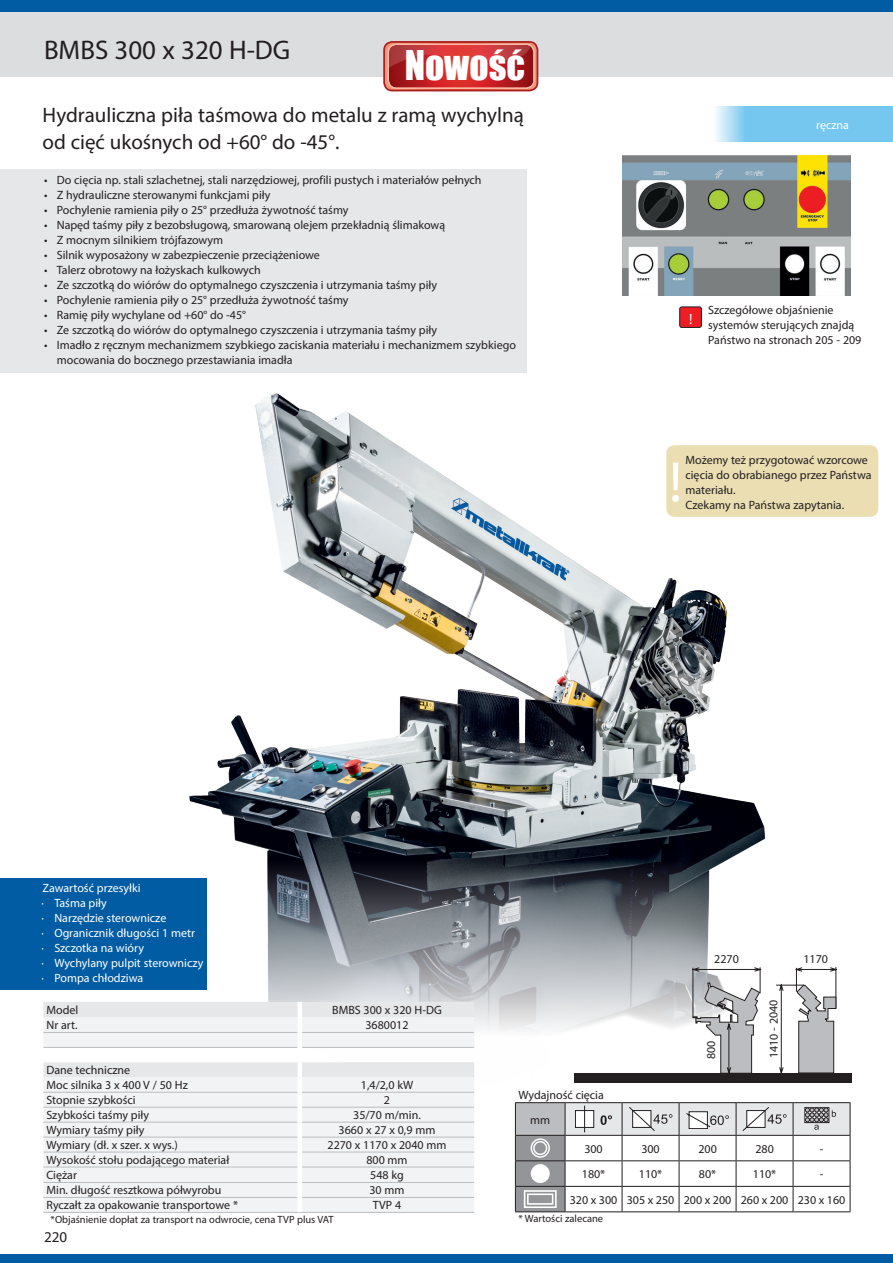
<style>
.page{position:relative;width:893px;height:1263px;background:#fff}
.page>*{position:absolute;margin:0;border:0;box-sizing:border-box;transform-origin:0 0}
.t1{font:57.45px "Myriad Pro";color:#fff}
.t2{font:37.65px "Impact";color:#fff}
.t3{font:27px "Myriad Pro";color:#231f20}
.t4{font:21px/27px "Myriad Pro";color:#231f20}
.t5{font:15px "Myriad Pro";color:#231f20}
.t6{font:15px "Myriad Pro";color:#fff}
.t7{font:12px/15px "Myriad Pro";color:#231f20}
.t8{font:12px/15px "Myriad Pro";color:#fff}
.t9{font:10.5px "Myriad Pro";color:#231f20}
</style>
<div class="page">
<div style="left:0;top:0;width:893px;height:77px;background:#dcdddf"></div>
<img style="left:189px;top:393px;width:576px;height:715px">
<div style="left:43px;top:1002px;width:431px;height:15px;background:#e6e7e9"></div>
<svg style="left:43px;top:1017px;width:431px;height:195px;fill:#f2f3f4"></svg>
<hr style="left:43px;top:1032px;width:255px;height:1px;background:#bcbdc0">
<hr style="left:302px;top:1032px;width:172px;height:1px;background:#bcbdc0">
<hr style="left:43px;top:1047px;width:255px;height:1px;background:#bcbdc0">
<hr style="left:302px;top:1047px;width:172px;height:1px;background:#bcbdc0">
<hr style="left:43px;top:1092px;width:255px;height:1px;background:#bcbdc0">
<hr style="left:302px;top:1092px;width:172px;height:1px;background:#bcbdc0">
<hr style="left:43px;top:1107px;width:255px;height:1px;background:#bcbdc0">
<hr style="left:302px;top:1107px;width:172px;height:1px;background:#bcbdc0">
<hr style="left:43px;top:1122px;width:255px;height:1px;background:#bcbdc0">
<hr style="left:302px;top:1122px;width:172px;height:1px;background:#bcbdc0">
<hr style="left:43px;top:1137px;width:255px;height:1px;background:#bcbdc0">
<hr style="left:302px;top:1137px;width:172px;height:1px;background:#bcbdc0">
<hr style="left:43px;top:1152px;width:255px;height:1px;background:#bcbdc0">
<hr style="left:302px;top:1152px;width:172px;height:1px;background:#bcbdc0">
<hr style="left:43px;top:1167px;width:255px;height:1px;background:#bcbdc0">
<hr style="left:302px;top:1167px;width:172px;height:1px;background:#bcbdc0">
<hr style="left:43px;top:1182px;width:255px;height:1px;background:#bcbdc0">
<hr style="left:302px;top:1182px;width:172px;height:1px;background:#bcbdc0">
<hr style="left:43px;top:1197px;width:255px;height:1px;background:#bcbdc0">
<hr style="left:302px;top:1197px;width:172px;height:1px;background:#bcbdc0">
<hr style="left:43px;top:1212px;width:257px;height:1px;background:#bcbdc0">
<hr style="left:300px;top:1212px;width:174px;height:1px;background:#bcbdc0">
<hr style="left:298px;top:1002px;width:4px;height:15px;background:#fff">
<hr style="left:298px;top:1017px;width:4px;height:15px;background:#fff">
<hr style="left:298px;top:1032px;width:4px;height:15px;background:#fff">
<hr style="left:298px;top:1047px;width:4px;height:15px;background:#fff">
<hr style="left:298px;top:1062px;width:4px;height:15px;background:#fff">
<hr style="left:298px;top:1077px;width:4px;height:15px;background:#fff">
<hr style="left:298px;top:1092px;width:4px;height:15px;background:#fff">
<hr style="left:298px;top:1107px;width:4px;height:15px;background:#fff">
<hr style="left:298px;top:1122px;width:4px;height:15px;background:#fff">
<hr style="left:298px;top:1137px;width:4px;height:15px;background:#fff">
<hr style="left:298px;top:1152px;width:4px;height:15px;background:#fff">
<hr style="left:298px;top:1167px;width:4px;height:15px;background:#fff">
<hr style="left:298px;top:1182px;width:4px;height:15px;background:#fff">
<hr style="left:298px;top:1197px;width:4px;height:15px;background:#fff">
<hr style="left:515px;top:1102px;width:50px;height:1px;background:#231f20">
<hr style="left:565px;top:1102px;width:57px;height:1px;background:#231f20">
<hr style="left:622px;top:1102px;width:57px;height:1px;background:#231f20">
<hr style="left:679px;top:1102px;width:57px;height:1px;background:#231f20">
<hr style="left:736px;top:1102px;width:57px;height:1px;background:#231f20">
<hr style="left:793px;top:1102px;width:57px;height:1px;background:#231f20">
<svg style="left:515px;top:1103px;width:336px;height:109px"></svg>
<svg style="left:692px;top:967px;width:145px;height:106px"></svg>
<div style="left:574px;top:1073px;width:278px;height:9px;background:#231f20"></div>
<div style="left:666px;top:445px;width:212px;height:72px;background:#ebdeb2;border-radius:9px"></div>
<svg style="left:716px;top:106px;width:177px;height:36px;background:#7fcbf0"></svg>
<div style="left:383px;top:41px;width:155px;height:50px;border:2px solid #aa1f1f;border-radius:8px"></div>
<svg style="left:384px;top:42px;width:153px;height:49px;background:#c4302e"></svg>
<div style="left:388px;top:44px;width:147px;height:45px;border:1px solid #fabda6;border-radius:8px"></div>
<img style="left:622px;top:156px;width:228px;height:140px">
<div style="left:0;top:0;width:893px;height:11px;background:#015ca3"></div>
<div style="left:0;top:1254px;width:893px;height:9px;background:#015ca3"></div>
<div style="left:0;top:170px;width:527px;height:203px;background:#e6e7e9"></div>
<div style="left:0;top:878px;width:207px;height:112px;background:#015ca3"></div>
<div style="left:680px;top:307px;width:21px;height:20px;background:#ee1d23;border-radius:2px"></div>
<div style="left:679px;top:307px;width:23px;height:21px;border:1px solid #231f20;border-radius:2px"></div>
<h3 class="t3" style="left:44px;top:33px;width:248px">BMBS 300 x 320 H-DG</h3>
<h2 class="t2" style="left:405px;top:36px;width:122px">Nowość</h2>
<h3 class="t4" style="left:43px;top:101px;width:483px">Hydrauliczna piła taśmowa do metalu z ramą wychylną od cięć ukośnych od +60° do -45°.</h3>
<p class="t7" style="left:44px;top:172px;width:439px">• Do cięcia np. stali szlachetnej, stali narzędziowej, profili pustych i materiałów pełnych</p>
<p class="t7" style="left:44px;top:187px;width:228px">• Z hydrauliczne sterowanymi funkcjami piły</p>
<p class="t7" style="left:44px;top:202px;width:306px">• Pochylenie ramienia piły o 25° przedłuża żywotność taśmy</p>
<p class="t7" style="left:44px;top:217px;width:403px">• Napęd taśmy piły z bezobsługową, smarowaną olejem przekładnią ślimakową</p>
<p class="t7" style="left:44px;top:232px;width:181px">• Z mocnym silnikiem trójfazowym</p>
<p class="t7" style="left:44px;top:247px;width:277px">• Silnik wyposażony w zabezpieczenie przeciążeniowe</p>
<p class="t7" style="left:44px;top:262px;width:218px">• Talerz obrotowy na łożyskach kulkowych</p>
<p class="t7" style="left:44px;top:277px;width:395px">• Ze szczotką do wiórów do optymalnego czyszczenia i utrzymania taśmy piły</p>
<p class="t7" style="left:44px;top:292px;width:306px">• Pochylenie ramienia piły o 25° przedłuża żywotność taśmy</p>
<p class="t7" style="left:44px;top:307px;width:204px">• Ramię piły wychylane od +60° do -45°</p>
<p class="t7" style="left:44px;top:322px;width:395px">• Ze szczotką do wiórów do optymalnego czyszczenia i utrzymania taśmy piły</p>
<p class="t7" style="left:57px;top:337px;width:461px;text-indent:-13px">• Imadło z ręcznym mechanizmem szybkiego zaciskania materiału i mechanizmem szybkiego mocowania do bocznego przestawiania imadła</p>
<p class="t8" style="left:816px;top:117px;width:34px">ręczna</p>
<p class="t6" style="left:689px;top:310px;width:5px">!</p>
<p class="t7" style="left:708px;top:303px;width:155px">Szczegółowe objaśnienie systemów sterujących znajdą<br>Państwo na stronach 205 - 209</p>
<p class="t7" style="left:685px;top:452px;width:188px">Możemy też przygotować wzorcowe cięcia do obrabianego przez Państwa materiału.<br>Czekamy na Państwa zapytania.</p>
<h1 class="t1" style="left:669px;top:447px;width:15px">!</h1>
<p class="t8" style="left:42px;top:880px;width:163px">Zawartość przesyłki<br>· Taśma piły<br>· Narzędzie sterownicze<br>· Ogranicznik długości 1 metr<br>· Szczotka na wióry<br>· Wychylany pulpit sterowniczy · Pompa chłodziwa</p>
<p class="t7" style="left:714px;top:951px;width:26px">2270</p>
<p class="t7" style="left:803px;top:951px;width:26px">1170</p>
<p class="t7" style="left:46px;top:1002px;width:33px">Model</p>
<p class="t7" style="left:332px;top:1002px;width:111px">BMBS 300 x 320 H-DG</p>
<p class="t7" style="left:46px;top:1017px;width:33px">Nr art.</p>
<p class="t7" style="left:365px;top:1017px;width:45px">3680012</p>
<p class="t7" style="left:46px;top:1062px;width:143px">Dane techniczne<br>Moc silnika 3 x 400 V / 50 Hz</p>
<p class="t7" style="left:361px;top:1077px;width:54px">1,4/2,0 kW</p>
<p class="t7" style="left:46px;top:1092px;width:91px">Stopnie szybkości</p>
<p class="t7" style="left:384px;top:1092px;width:8px">2</p>
<p class="t7" style="left:46px;top:1107px;width:104px">Szybkości taśmy piły</p>
<p class="t7" style="left:353px;top:1107px;width:69px">35/70 m/min.</p>
<p class="t7" style="left:46px;top:1122px;width:100px">Wymiary taśmy piły</p>
<p class="t7" style="left:339px;top:1122px;width:98px">3660 x 27 x 0,9 mm</p>
<p class="t7" style="left:46px;top:1137px;width:133px">Wymiary (dł. x szer. x wys.)</p>
<p class="t7" style="left:327px;top:1137px;width:120px">2270 x 1170 x 2040 mm</p>
<p class="t7" style="left:46px;top:1152px;width:184px">Wysokość stołu podającego materiał</p>
<p class="t7" style="left:366px;top:1152px;width:43px">800 mm</p>
<p class="t7" style="left:46px;top:1167px;width:32px">Ciężar</p>
<p class="t7" style="left:370px;top:1167px;width:35px">548 kg</p>
<p class="t7" style="left:46px;top:1183px;width:176px">Min. długość resztkowa półwyrobu</p>
<p class="t7" style="left:369px;top:1183px;width:37px">30 mm</p>
<p class="t7" style="left:46px;top:1198px;width:193px">Ryczałt za opakowanie transportowe *</p>
<p class="t7" style="left:373px;top:1198px;width:30px">TVP 4</p>
<p class="t9" style="left:51px;top:1213px;width:284px">*Objaśnienie dopłat za transport na odwrocie, cena TVP plus VAT</p>
<p class="t5" style="left:44px;top:1227px;width:25px">220</p>
<p class="t7" style="left:703px;top:1059px;width:20px;rotate:-90deg">800</p>
<p class="t7" style="left:766px;top:1058px;width:60px;rotate:-90deg">1410 - 2040</p>
<p class="t7" style="left:530px;top:1082px;width:75px;line-height:24.9px;text-indent:-12px">Wydajność cięcia mm</p>
<p class="t7" style="left:584px;top:1141px;width:20px">300</p>
<p class="t7" style="left:641px;top:1141px;width:20px">300</p>
<p class="t7" style="left:698px;top:1141px;width:20px">200</p>
<p class="t7" style="left:755px;top:1141px;width:20px">280</p>
<p class="t7" style="left:820px;top:1141px;width:5px">-</p>
<p class="t7" style="left:582px;top:1166px;width:25px">180*</p>
<p class="t7" style="left:639px;top:1166px;width:25px">110*</p>
<p class="t7" style="left:699px;top:1166px;width:19px">80*</p>
<p class="t7" style="left:753px;top:1166px;width:25px">110*</p>
<p class="t7" style="left:570px;top:1161px;width:277px;line-height:25.5px;text-indent:250px">-<br>320 x 300 305 x 250 200 x 200 260 x 200 230 x 160</p>
<p class="t9" style="left:518px;top:1212px;width:86px">* Wartości zalecane</p>
</div>
